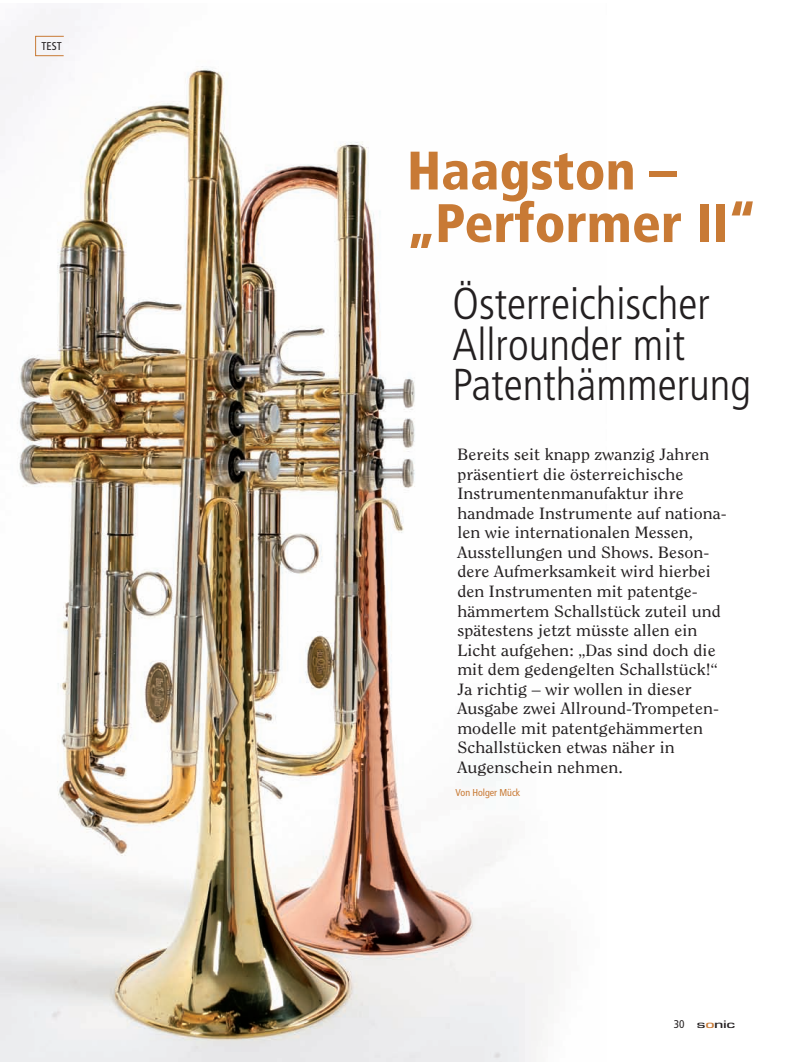
<style>
.page{position:relative;width:809px;height:1062px;background:#fff}
.page>*{position:absolute;margin:0;border:0;box-sizing:border-box;transform-origin:0 0}
.t1{font:900 condensed 54.12px/52.5px "Frutiger LT Std";color:#c87a35}
.t2{font:300 condensed 44.62px/40.1px "Frutiger LT Std";color:#231f20}
.t3{font:16.25px/19.5px "Clearface Std";letter-spacing:.005em;color:#231f20;scale:1.1 1}
.t4{font:500 11.25px "Eurostile T";letter-spacing:-.02em;color:#231f20;scale:1.6 1}
.t5{font:condensed 11.25px "Frutiger LT Std";color:#231f20}
.t6{font:condensed 10px "Frutiger LT Std";letter-spacing:-.005em;color:#c87a35}
.s1{font-family:"Frutiger LT Std";font-weight:400;font-stretch:condensed}
.s2{color:#c87a35}
</style>
<div class="page">
<img style="left:0;top:9px;width:554px;height:1052px">
<div style="left:35px;top:36px;width:29px;height:20px;border:1px solid #c87a35"></div>
<p class="t5" style="left:41px;top:41px;width:22px">TEST</p>
<h1 class="t1" style="left:407px;top:149px;width:351px">Haagston – „Performer II“</h1>
<h2 class="t2" style="left:452px;top:287px;width:300px">Österreichischer<br>Allrounder mit<br>Patenthämmerung</h2>
<p class="t3" style="left:457px;top:446px;width:246px">Bereits seit knapp zwanzig Jahren präsentiert die österreichische<br>Instrumentenmanufaktur ihre handmade Instrumente auf nationa&shy;len wie internationalen Messen,<br>Ausstellungen und Shows. Beson&shy;dere Aufmerksamkeit wird hierbei den Instrumenten mit patentge&shy;hämmertem Schallstück zuteil und spätestens jetzt müsste allen ein<br>Licht aufgehen: „Das sind doch die mit dem gedengelten Schallstück!“<br>Ja richtig – wir wollen in dieser<br>Ausgabe zwei Allround-Trompeten&shy;modelle mit patentgehämmerten<br>Schallstücken etwas näher in<br>Augenschein nehmen.</p>
<p class="t6" style="left:455px;top:788px;width:66px">Von Holger Mück</p>
<p class="t4" style="left:674px;top:1017px;width:40px"><span class="s1">30</span> s<span class="s2">o</span>nic</p>
</div>
